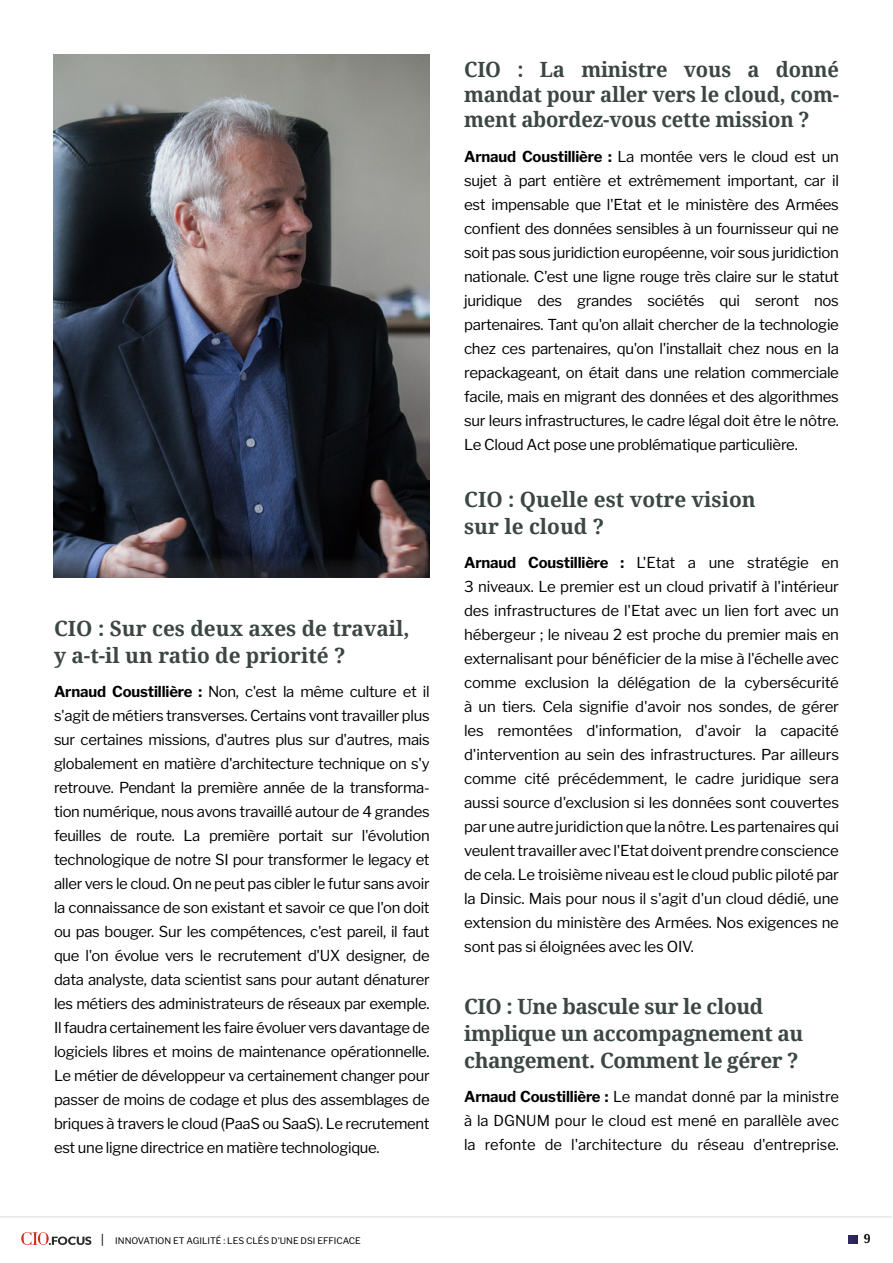
<style>
.page{position:relative;width:893px;height:1263px;background:#fff}
.page>*{position:absolute;margin:0;border:0;box-sizing:border-box;transform-origin:0 0}
.t1{font:700 21px/27px "Noto Serif";letter-spacing:-.01em;color:#3c4743}
.t2{font:700 21px/25.2px "Noto Serif";letter-spacing:-.01em;color:#3c4743;text-align:justify;scale:.96 1}
.t3{font:15px/24px "Libre Franklin";letter-spacing:-.02em;color:#000;text-align:justify}
.t4{font:700 12.3px "Noto Serif";color:#000}
.t5{font:9px "Libre Franklin";color:#000}
.s1{font-weight:700}
</style>
<div class="page">
<svg style="left:849px;top:1235px;width:8px;height:9px"></svg>
<hr style="left:0;top:1216px;width:891px;height:1px;background:#dadada">
<svg style="left:21px;top:1232px;width:70px;height:13px"></svg>
<img style="left:53px;top:54px;width:376px;height:524px">
<h1 class="t1" style="left:54px;top:614px;width:357px">CIO : Sur ces deux axes de travail, y a-t-il un ratio de priorité ?</h1>
<p class="t3" style="left:54px;top:680px;width:377px"><span class="s1">Arnaud Coustillière :</span> Non, c'est la même culture et il s'agit de métiers transverses. Certains vont travailler plus sur certaines missions, d'autres plus sur d'autres, mais globalement en matière d'architecture technique on s'y retrouve. Pendant la première année de la transforma&shy;tion numérique, nous avons travaillé autour de 4 grandes feuilles de route. La première portait sur l'évolution technologique de notre SI pour transformer le legacy et aller vers le cloud. On ne peut pas cibler le futur sans avoir la connaissance de son existant et savoir ce que l'on doit ou pas bouger. Sur les compétences, c'est pareil, il faut que l'on évolue vers le recrutement d'UX designer, de data analyste, data scientist sans pour autant dénaturer les métiers des administrateurs de réseaux par exemple.<br>Il faudra certainement les faire évoluer vers davantage de logiciels libres et moins de maintenance opérationnelle.<br>Le métier de développeur va certainement changer pour passer de moins de codage et plus des assemblages de briques à travers le cloud (PaaS ou SaaS). Le recrutement est une ligne directrice en matière technologique.</p>
<h1 class="t2" style="left:464px;top:56px;width:392px">CIO : La ministre vous a donné mandat pour aller vers le cloud, com&shy;ment abordez-vous cette mission ?</h1>
<p class="t3" style="left:464px;top:144px;width:376px"><span class="s1">Arnaud Coustillière :</span> La montée vers le cloud est un sujet à part entière et extrêmement important, car il est impensable que l'Etat et le ministère des Armées confient des données sensibles à un fournisseur qui ne soit pas sous juridiction européenne, voir sous juridiction nationale. C'est une ligne rouge très claire sur le statut juridique des grandes sociétés qui seront nos partenaires. Tant qu'on allait chercher de la technologie chez ces partenaires, qu'on l'installait chez nous en la repackageant, on était dans une relation commerciale facile, mais en migrant des données et des algorithmes sur leurs infrastructures, le cadre légal doit être le nôtre.<br>Le Cloud Act pose une problématique particulière.</p>
<h1 class="t1" style="left:464px;top:485px;width:293px">CIO : Quelle est votre vision sur le cloud ?</h1>
<p class="t3" style="left:464px;top:551px;width:376px"><span class="s1">Arnaud Coustillière :</span> L'Etat a une stratégie en 3 niveaux. Le premier est un cloud privatif à l'intérieur des infrastructures de l'Etat avec un lien fort avec un hébergeur ; le niveau 2 est proche du premier mais en externalisant pour bénéficier de la mise à l'échelle avec comme exclusion la délégation de la cybersécurité à un tiers. Cela signifie d'avoir nos sondes, de gérer les remontées d'information, d'avoir la capacité d'intervention au sein des infrastructures. Par ailleurs comme cité précédemment, le cadre juridique sera aussi source d'exclusion si les données sont couvertes par une autre juridiction que la nôtre. Les partenaires qui veulent travailler avec l'Etat doivent prendre conscience de cela. Le troisième niveau est le cloud public piloté par la Dinsic. Mais pour nous il s'agit d'un cloud dédié, une extension du ministère des Armées. Nos exigences ne sont pas si éloignées avec les OIV.</p>
<h1 class="t1" style="left:464px;top:992px;width:341px">CIO : Une bascule sur le cloud implique un accompagnement au changement. Comment le gérer ?</h1>
<p class="t3" style="left:464px;top:1085px;width:376px"><span class="s1">Arnaud Coustillière :</span> Le mandat donné par la ministre à la DGNUM pour le cloud est mené en parallèle avec la refonte de l'architecture du réseau d'entreprise.</p>
<p class="t5" style="left:99px;top:1236px;width:263px"><sup>|</sup> INNOVATION ET AGILITÉ : LES CLÉS D'UNE DSI EFFICACE</p>
<p class="t4" style="left:864px;top:1230px;width:8px">9</p>
</div>
